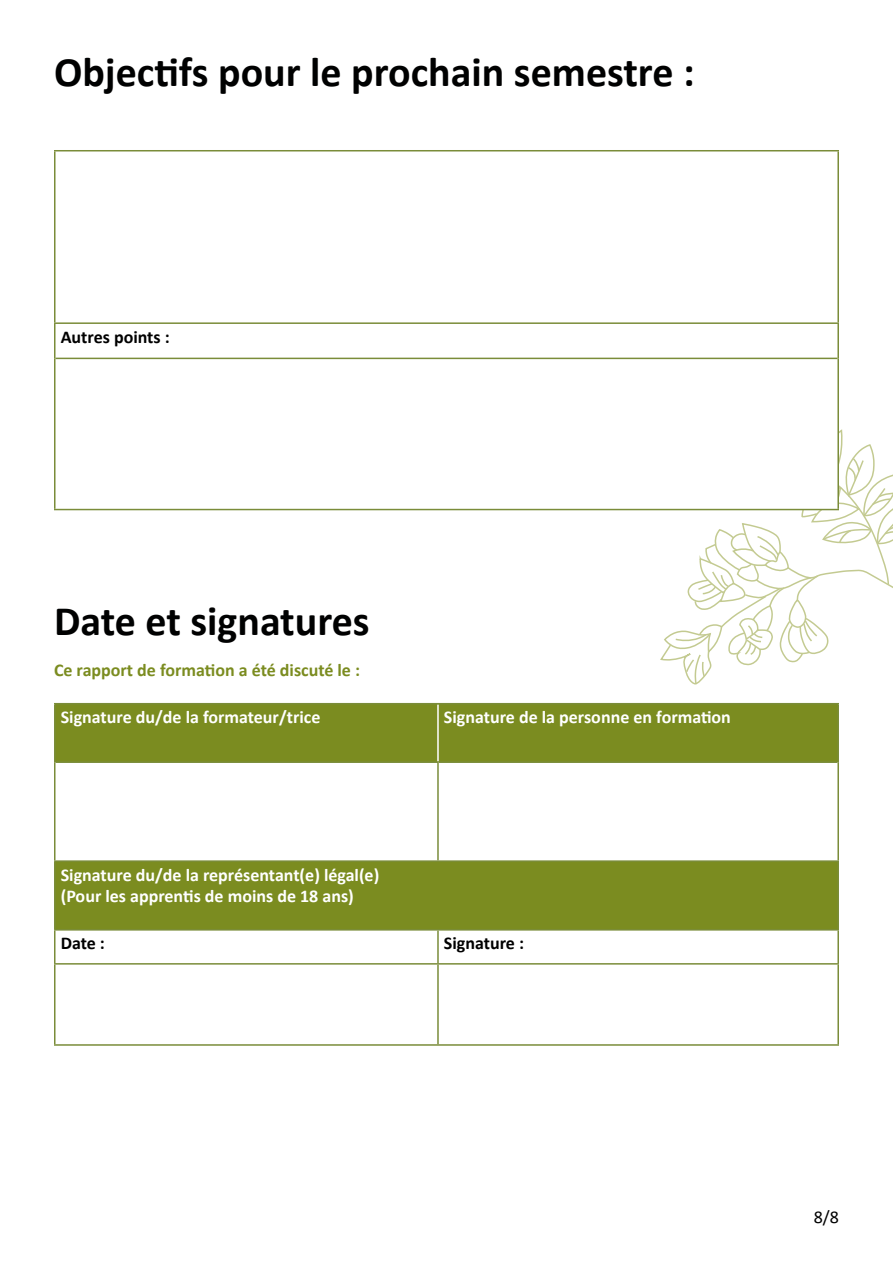
<style>
.page{position:relative;width:893px;height:1263px;background:#fff}
.page>*{position:absolute;margin:0;border:0;box-sizing:border-box;transform-origin:0 0}
.t1{font:700 42px "Calibri";color:#000101}
.t2{font:700 18px/21.6px "Calibri";color:#fff}
.t3{font:700 18px "Calibri";color:#7b8c20}
.t4{font:700 18px "Calibri";color:#000}
.t5{font:18px "Calibri";color:#000}
</style>
<div class="page">
<svg style="left:659px;top:429px;width:234px;height:256px"></svg>
<div style="left:55px;top:358px;width:783px;height:151px;background:#fff"></div>
<hr style="left:56px;top:358px;width:781px;height:1px;background:#7a8c39">
<hr style="left:54px;top:324px;width:2px;height:34px;background:#7a8c39">
<hr style="left:837px;top:324px;width:2px;height:34px;background:#7a8c39">
<hr style="left:54px;top:358px;width:2px;height:151px;background:#7a8c39">
<hr style="left:837px;top:358px;width:2px;height:151px;background:#7a8c39">
<hr style="left:54px;top:509px;width:785px;height:1px;background:#7a8c39">
<hr style="left:54px;top:150px;width:785px;height:1px;background:#7a8c39">
<hr style="left:54px;top:151px;width:2px;height:171px;background:#7a8c39">
<hr style="left:837px;top:151px;width:2px;height:171px;background:#7a8c39">
<hr style="left:54px;top:322px;width:785px;height:2px;background:#7a8c39">
<div style="left:56px;top:704px;width:781px;height:57px;background:#7b8c20"></div>
<div style="left:55px;top:861px;width:783px;height:69px;background:#7b8c20"></div>
<svg style="left:56px;top:964px;width:781px;height:1px"></svg>
<hr style="left:437px;top:704px;width:2px;height:57px;background:#fff">
<hr style="left:439px;top:761px;width:398px;height:2px;background:#7a8c39">
<hr style="left:56px;top:761px;width:383px;height:2px;background:#7a8c3a">
<hr style="left:437px;top:763px;width:2px;height:97px;background:#7a8c3a">
<hr style="left:54px;top:929px;width:384px;height:1px;background:#7a8c39">
<hr style="left:438px;top:929px;width:401px;height:1px;background:#7a8c39">
<hr style="left:437px;top:930px;width:2px;height:33px;background:#7a8c39">
<hr style="left:438px;top:963px;width:401px;height:1px;background:#7a8c39">
<hr style="left:54px;top:703px;width:384px;height:1px;background:#7a8c39">
<hr style="left:54px;top:704px;width:2px;height:58px;background:#7a8c39">
<hr style="left:438px;top:703px;width:401px;height:1px;background:#7a8c39">
<hr style="left:837px;top:704px;width:2px;height:58px;background:#7a8c39">
<hr style="left:54px;top:762px;width:2px;height:98px;background:#7a8c39">
<hr style="left:837px;top:762px;width:2px;height:98px;background:#7a8c39">
<hr style="left:54px;top:860px;width:384px;height:2px;background:#7a8c39">
<hr style="left:438px;top:860px;width:401px;height:2px;background:#7a8c39">
<hr style="left:54px;top:862px;width:2px;height:67px;background:#7a8c39">
<hr style="left:837px;top:862px;width:2px;height:67px;background:#7a8c39">
<hr style="left:54px;top:930px;width:2px;height:33px;background:#7a8c39">
<hr style="left:837px;top:930px;width:2px;height:33px;background:#7a8c39">
<hr style="left:837px;top:964px;width:2px;height:80px;background:#7a8c39">
<hr style="left:438px;top:1044px;width:401px;height:2px;background:#7a8c39">
<hr style="left:54px;top:963px;width:384px;height:1px;background:#7a8c39">
<hr style="left:54px;top:964px;width:2px;height:80px;background:#7a8c39">
<hr style="left:437px;top:964px;width:2px;height:80px;background:#7a8c39">
<hr style="left:54px;top:1044px;width:384px;height:2px;background:#7a8c39">
<h1 class="t1" style="left:54px;top:42px;width:642px">Objectifs pour le prochain semestre :</h1>
<p class="t4" style="left:61px;top:324px;width:111px">Autres points :</p>
<h1 class="t1" style="left:54px;top:592px;width:317px">Date et signatures</h1>
<p class="t3" style="left:54px;top:658px;width:308px">Ce rapport de formation a été discuté le :</p>
<p class="t2" style="left:61px;top:706px;width:261px">Signature du/de la formateur/trice</p>
<p class="t2" style="left:444px;top:706px;width:288px">Signature de la personne en formation</p>
<p class="t2" style="left:61px;top:864px;width:320px">Signature du/de la représentant(e) légal(e) (Pour les apprentis de moins de 18 ans)</p>
<p class="t4" style="left:61px;top:931px;width:46px">Date :</p>
<p class="t4" style="left:444px;top:931px;width:82px">Signature :</p>
<p class="t5" style="left:814px;top:1204px;width:27px">8/8</p>
</div>
